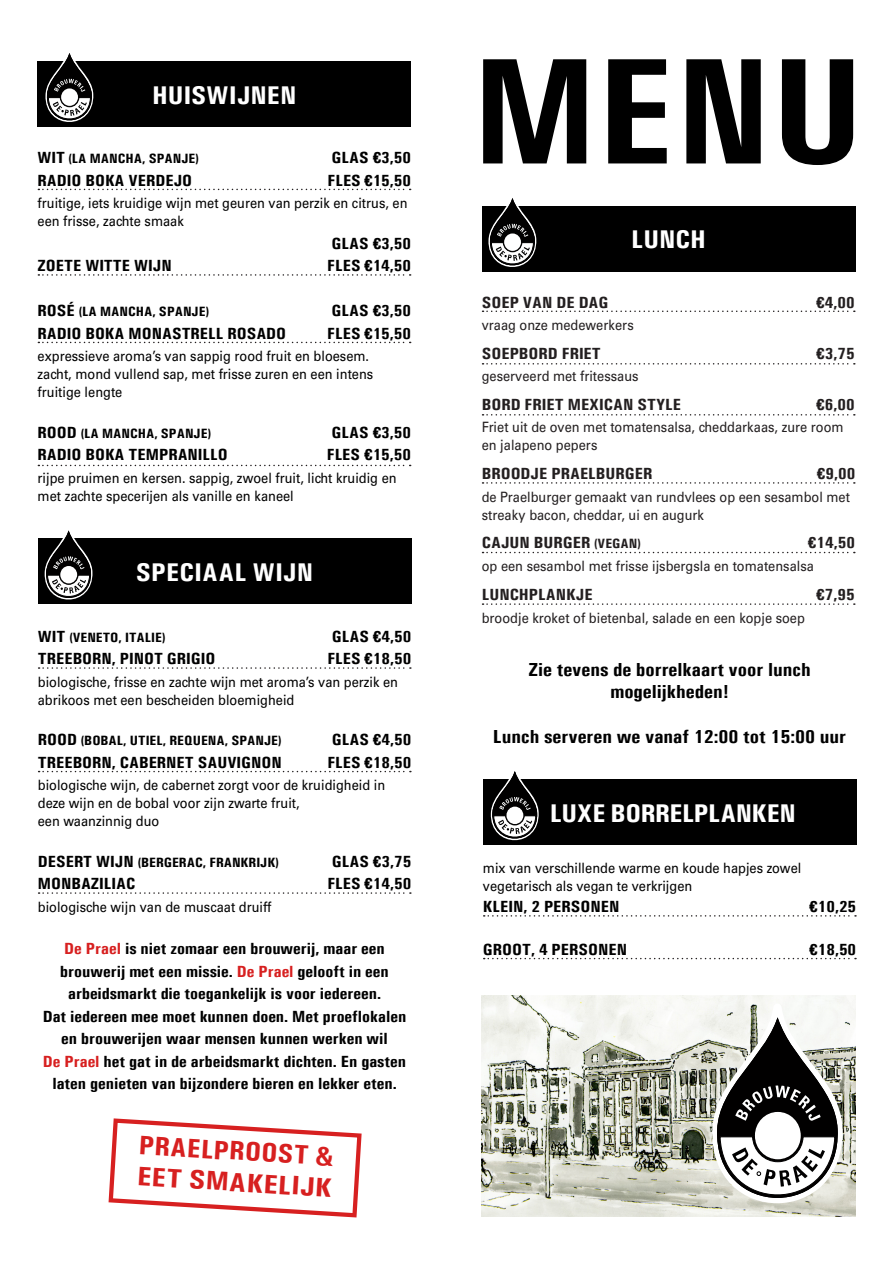
<style>
.page{position:relative;width:893px;height:1263px;background:#fff}
.page>*{position:absolute;margin:0;border:0;box-sizing:border-box;transform-origin:0 0}
.t1{font:700 condensed 151.2px "Univers";color:#000;scale:1.11 1}
.t2{font:700 condensed 26.7px "Univers";color:#d72020;scale:1.11 1}
.t3{font:700 condensed 26.7px "Univers";color:#d72020;scale:1.17 1}
.t4{font:700 condensed 25.65px "Univers";color:#fff;scale:1.11 1}
.t5{font:700 condensed 18.9px/22.5px "Univers";color:#000;text-align:center;scale:1.11 1}
.t6{font:700 condensed 16.2px/22.5px "Univers";color:#000;scale:1.11 1}
.t7{font:700 condensed 16.2px "Univers";color:#231f20;scale:1.11 1}
.t8{font:14.25px/18px "Univers LT Std";color:#000;scale:.9 1}
.t9{font:14.25px/18px "Univers LT Std";color:#231f20;scale:.9 1}
.t10{font:700 condensed 13.5px "Univers";color:#000;scale:1.11 1}
.s1{font-size:16.2px}
.s2{color:#d72020}
.s3{font-size:13.5px}
</style>
<div class="page">
<div style="left:482px;top:206px;width:373px;height:65px;background:#000"></div>
<svg style="left:488px;top:198px;width:48px;height:69px"></svg>
<svg style="left:482px;top:310px;width:373px;height:2px"></svg>
<svg style="left:482px;top:363px;width:373px;height:2px"></svg>
<svg style="left:482px;top:414px;width:373px;height:2px"></svg>
<svg style="left:482px;top:482px;width:373px;height:2px"></svg>
<svg style="left:482px;top:552px;width:373px;height:1px"></svg>
<svg style="left:482px;top:603px;width:373px;height:2px"></svg>
<img style="left:482px;top:996px;width:373px;height:220px">
<svg style="left:712px;top:1003px;width:130px;height:200px"></svg>
<div style="left:38px;top:61px;width:373px;height:65px;background:#000"></div>
<div style="left:38px;top:539px;width:373px;height:65px;background:#000"></div>
<svg style="left:45px;top:53px;width:48px;height:69px"></svg>
<svg style="left:45px;top:530px;width:47px;height:69px"></svg>
<svg style="left:38px;top:189px;width:373px;height:1px"></svg>
<svg style="left:38px;top:274px;width:373px;height:2px"></svg>
<svg style="left:38px;top:342px;width:373px;height:1px"></svg>
<svg style="left:38px;top:465px;width:373px;height:1px"></svg>
<svg style="left:39px;top:667px;width:372px;height:2px"></svg>
<svg style="left:39px;top:771px;width:372px;height:1px"></svg>
<svg style="left:39px;top:892px;width:372px;height:2px"></svg>
<svg style="left:108px;top:1118px;width:254px;height:100px"></svg>
<div style="left:483px;top:779px;width:373px;height:65px;background:#000"></div>
<svg style="left:491px;top:771px;width:48px;height:69px"></svg>
<svg style="left:484px;top:915px;width:372px;height:2px"></svg>
<svg style="left:484px;top:958px;width:372px;height:1px"></svg>
<p class="t4" style="left:152px;top:79px;width:131px">HUISWIJNEN</p>
<p class="t10" style="left:38px;top:150px;width:147px"><span class="s1">WIT</span> (LA MANCHA, SPANJE)</p>
<p class="t6" style="left:332px;top:146px;width:73px">GLAS €3,50</p>
<p class="t6" style="left:38px;top:169px;width:141px">RADIO BOKA VERDEJO</p>
<p class="t6" style="left:327px;top:169px;width:77px">FLES €15,50</p>
<p class="t8" style="left:38px;top:194px;width:412px">fruitige, iets kruidige wijn met geuren van perzik en citrus, en een frisse, zachte smaak</p>
<p class="t6" style="left:332px;top:232px;width:73px">GLAS €3,50</p>
<p class="t6" style="left:38px;top:254px;width:122px">ZOETE WITTE WIJN</p>
<p class="t6" style="left:327px;top:254px;width:77px">FLES €14,50</p>
<p class="t10" style="left:38px;top:303px;width:156px"><span class="s1">ROSÉ</span> (LA MANCHA, SPANJE)</p>
<p class="t6" style="left:332px;top:299px;width:73px">GLAS €3,50</p>
<p class="t6" style="left:38px;top:322px;width:225px">RADIO BOKA MONASTRELL ROSADO</p>
<p class="t6" style="left:327px;top:322px;width:77px">FLES €15,50</p>
<p class="t8" style="left:38px;top:347px;width:375px">expressieve aroma’s van sappig rood fruit en bloesem. zacht, mond vullend sap, met frisse zuren en een intens fruitige lengte</p>
<p class="t10" style="left:38px;top:425px;width:158px"><span class="s1">ROOD</span> (LA MANCHA, SPANJE)</p>
<p class="t6" style="left:332px;top:421px;width:73px">GLAS €3,50</p>
<p class="t6" style="left:38px;top:443px;width:173px">RADIO BOKA TEMPRANILLO</p>
<p class="t6" style="left:327px;top:443px;width:78px">FLES €15,50</p>
<p class="t8" style="left:38px;top:469px;width:400px">rijpe pruimen en kersen. sappig, zwoel fruit, licht kruidig en met zachte specerijen als vanille en kaneel</p>
<p class="t4" style="left:136px;top:557px;width:161px">SPECIAAL WIJN</p>
<p class="t10" style="left:38px;top:629px;width:116px"><span class="s1">WIT</span> (VENETO, ITALIE)</p>
<p class="t6" style="left:332px;top:625px;width:73px">GLAS €4,50</p>
<p class="t6" style="left:38px;top:647px;width:161px">TREEBORN, PINOT GRIGIO</p>
<p class="t6" style="left:327px;top:647px;width:77px">FLES €18,50</p>
<p class="t8" style="left:38px;top:673px;width:402px">biologische, frisse en zachte wijn met aroma’s van perzik en abrikoos met een bescheiden bloemigheid</p>
<p class="t10" style="left:38px;top:732px;width:221px"><span class="s1">ROOD</span> (BOBAL, UTIEL, REQUENA, SPANJE)</p>
<p class="t6" style="left:332px;top:728px;width:73px">GLAS €4,50</p>
<p class="t6" style="left:38px;top:751px;width:221px">TREEBORN, CABERNET SAUVIGNON</p>
<p class="t6" style="left:327px;top:751px;width:77px">FLES €18,50</p>
<p class="t8" style="left:38px;top:776px;width:387px">biologische wijn, de cabernet zorgt voor de kruidigheid in deze wijn en de bobal voor zijn zwarte fruit,<br>een waanzinnig duo</p>
<p class="t10" style="left:38px;top:854px;width:219px"><span class="s1">DESERT WIJN</span> (BERGERAC, FRANKRIJK)</p>
<p class="t6" style="left:332px;top:850px;width:73px">GLAS €3,75</p>
<p class="t6" style="left:38px;top:872px;width:89px">MONBAZILIAC</p>
<p class="t6" style="left:327px;top:872px;width:77px">FLES €14,50</p>
<p class="t8" style="left:38px;top:898px;width:261px">biologische wijn van de muscaat druiff</p>
<p class="t6" style="left:60px;top:937px;width:297px"><span class="s2">De Prael</span> is niet zomaar een brouwerij, maar een brouwerij met een missie. <span class="s2">De Prael</span> gelooft in een</p>
<p class="t6" style="left:43px;top:982px;width:329px;text-align:center">arbeidsmarkt die toegankelijk is voor iedereen.<br>Dat iedereen mee moet kunnen doen. Met proeflokalen en brouwerijen waar mensen kunnen werken wil<br><span class="s2">De Prael</span> het gat in de arbeidsmarkt dichten. En gasten laten genieten van bijzondere bieren en lekker eten.</p>
<p class="t2" style="left:140px;top:1129px;width:177px;rotate:3deg">PRAELPROOST &amp;</p>
<p class="t3" style="left:139px;top:1159px;width:168px;rotate:4deg">EET SMAKELIJK</p>
<p class="t1" style="left:473px;top:20px;width:354px">MENU</p>
<p class="t4" style="left:631px;top:224px;width:69px">LUNCH</p>
<p class="t7" style="left:482px;top:292px;width:116px">SOEP VAN DE DAG</p>
<p class="t7" style="left:816px;top:292px;width:36px">€4,00</p>
<p class="t9" style="left:482px;top:316px;width:170px">vraag onze medewerkers</p>
<p class="t7" style="left:482px;top:343px;width:109px">SOEPBORD FRIET</p>
<p class="t7" style="left:816px;top:343px;width:36px">€3,75</p>
<p class="t9" style="left:482px;top:367px;width:176px">geserveerd met fritessaus</p>
<p class="t7" style="left:482px;top:394px;width:181px">BORD FRIET MEXICAN STYLE</p>
<p class="t7" style="left:816px;top:394px;width:36px">€6,00</p>
<p class="t9" style="left:482px;top:418px;width:404px">Friet uit de oven met tomatensalsa, cheddarkaas, zure room en jalapeno pepers</p>
<p class="t7" style="left:482px;top:463px;width:155px">BROODJE PRAELBURGER</p>
<p class="t7" style="left:817px;top:463px;width:36px">€9,00</p>
<p class="t9" style="left:482px;top:488px;width:411px">de Praelburger gemaakt van rundvlees op een sesambol met streaky bacon, cheddar, ui en augurk</p>
<p class="t7" style="left:482px;top:533px;width:145px">CAJUN BURGER <span class="s3">(VEGAN)</span></p>
<p class="t7" style="left:808px;top:533px;width:44px">€14,50</p>
<p class="t9" style="left:482px;top:557px;width:370px">op een sesambol met frisse ijsbergsla en tomatensalsa</p>
<p class="t7" style="left:482px;top:584px;width:101px">LUNCHPLANKJE</p>
<p class="t7" style="left:816px;top:584px;width:36px">€7,95</p>
<p class="t9" style="left:482px;top:609px;width:361px">broodje kroket of bietenbal, salade en een kopje soep</p>
<p class="t5" style="left:528px;top:658px;width:256px">Zie tevens de borrelkaart voor lunch mogelijkheden!</p>
<p class="t5" style="left:493px;top:725px;width:320px">Lunch serveren we vanaf 12:00 tot 15:00 uur</p>
<p class="t4" style="left:550px;top:797px;width:223px">LUXE BORRELPLANKEN</p>
<p class="t8" style="left:483px;top:858px;width:355px">mix van verschillende warme en koude hapjes zowel</p>
<p class="t8" style="left:483px;top:876px;width:234px">vegetarisch als vegan te verkrijgen</p>
<p class="t6" style="left:483px;top:895px;width:124px">KLEIN, 2 PERSONEN</p>
<p class="t6" style="left:809px;top:895px;width:44px">€10,25</p>
<p class="t6" style="left:483px;top:938px;width:131px">GROOT, 4 PERSONEN</p>
<p class="t6" style="left:809px;top:938px;width:44px">€18,50</p>
</div>
